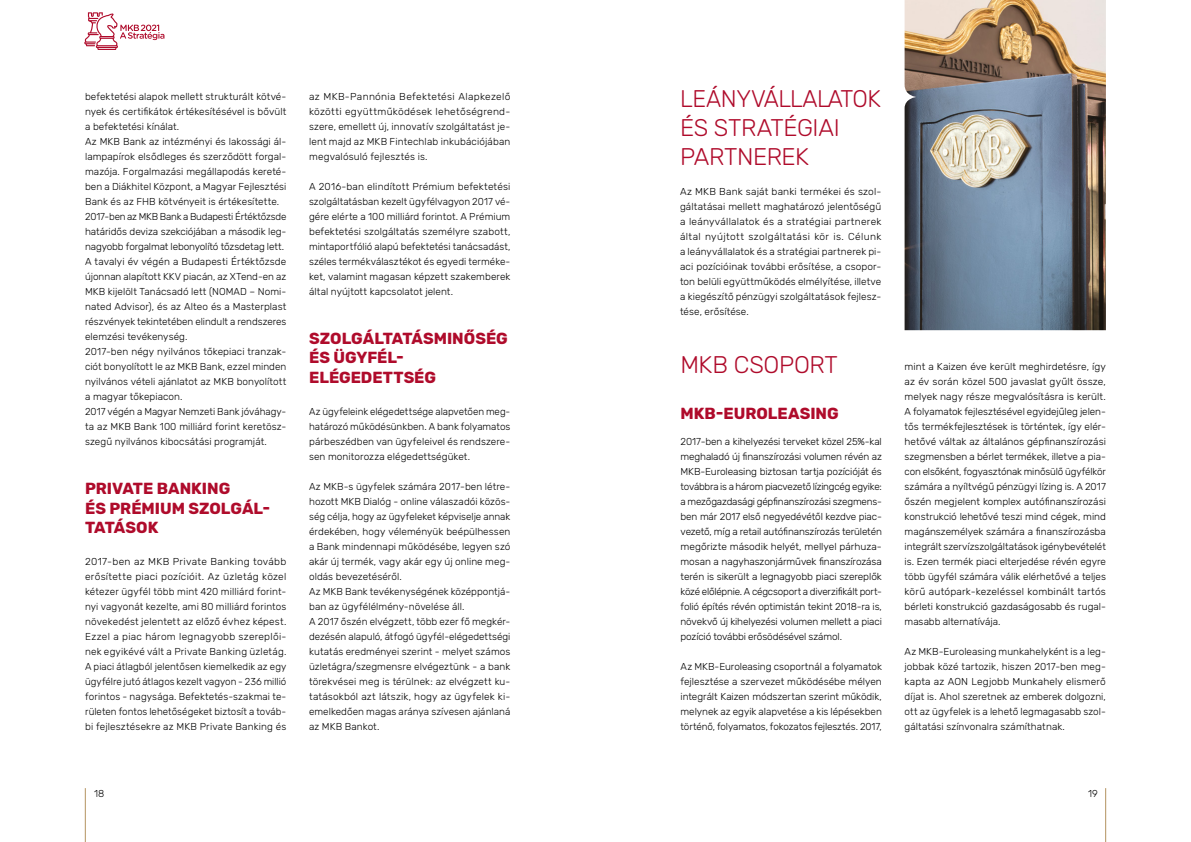
<style>
.page{position:relative;width:1191px;height:842px;background:#fff}
.page>*{position:absolute;margin:0;border:0;box-sizing:border-box;transform-origin:0 0}
.t1{font:300 24px/28.8px "Rubik";letter-spacing:-.02em;color:#af0b2b}
.t2{font:700 16px/19.2px "Rubik";color:#af0b2b}
.t3{font:300 10px/15px "Rubik";letter-spacing:.005em;color:#000;text-align:justify}
</style>
<div class="page">
<hr style="left:1105px;top:788px;width:1px;height:54px;background:#b49360">
<hr style="left:85px;top:788px;width:1px;height:54px;background:#b49360">
<svg style="left:84px;top:12px;width:80px;height:38px"></svg>
<img style="left:904px;top:0;width:202px;height:330px">
<p class="t3" style="left:85px;top:89px;width:203px;text-align:left">befektetési alapok mellett strukturált kötvé&shy;nyek és certifikátok értékesítésével is bővült a befektetési kínálat.<br>Az MKB Bank az intézményi és lakossági ál&shy;lampapírok elsődleges és szerződött forgal&shy;mazója. Forgalmazási megállapodás kereté&shy;ben a Diákhitel Központ, a Magyar Fejlesztési Bank és az FHB kötvényeit is értékesítette.<br>2017-ben az MKB Bank a Budapesti Értéktőzsde határidős deviza szekciójában a második leg&shy;nagyobb forgalmat lebonyolító tőzsdetag lett.<br>A tavalyi év végén a Budapesti Értéktőzsde újonnan alapított KKV piacán, az XTend-en az MKB kijelölt Tanácsadó lett (NOMAD – Nomi&shy;nated Advisor), és az Alteo és a Masterplast részvények tekintetében elindult a rendszeres elemzési tevékenység.<br>2017-ben négy nyilvános tőkepiaci tranzak&shy;ciót bonyolított le az MKB Bank, ezzel minden nyilvános vételi ajánlatot az MKB bonyolított a magyar tőkepiacon.<br>2017 végén a Magyar Nemzeti Bank jóváhagy&shy;ta az MKB Bank 100 milliárd forint keretös - szegű nyilvános kibocsátási programját.</p>
<h2 class="t2" style="left:85px;top:480px;width:187px">PRIVATE BANKING<br>ÉS PRÉMIUM SZOLGÁL-<br>TATÁSOK</h2>
<p class="t3" style="left:85px;top:554px;width:203px">2017-ben az MKB Private Banking tovább erősítette piaci pozícióit. Az üzletág közel kétezer ügyfél több mint 420 milliárd forint&shy;nyi vagyonát kezelte, ami 80 milliárd forintos növekedést jelentett az előző évhez képest.<br>Ezzel a piac három legnagyobb szereplői&shy;nek egyikévé vált a Private Banking üzletág.<br>A piaci átlagból jelentősen kiemelkedik az egy ügyfélre jutó átlagos kezelt vagyon - 236 millió forintos - nagysága. Befektetés-szakmai te&shy;rületen fontos lehetőségeket biztosít a továb&shy;bi fejlesztésekre az MKB Private Banking és</p>
<p class="t3" style="left:309px;top:89px;width:203px">az MKB-Pannónia Befektetési Alapkezelő közötti együttműködések lehetőségrend&shy;szere, emellett új, innovatív szolgáltatást je&shy;lent majd az MKB Fintechlab inkubációjában megvalósuló fejlesztés is.</p>
<p class="t3" style="left:309px;top:179px;width:203px">A 2016-ban elindított Prémium befektetési szolgáltatásban kezelt ügyfélvagyon 2017 vé&shy;gére elérte a 100 milliárd forintot. A Prémium befektetési szolgáltatás személyre szabott, mintaportfólió alapú befektetési tanácsadást, széles termékválasztékot és egyedi terméke&shy;ket, valamint magasan képzett szakemberek által nyújtott kapcsolatot jelent.</p>
<h2 class="t2" style="left:309px;top:330px;width:200px">SZOLGÁLTATÁSMINŐSÉG<br>ÉS ÜGYFÉL-<br>ELÉGEDETTSÉG</h2>
<p class="t3" style="left:309px;top:404px;width:203px">Az ügyfeleink elégedettsége alapvetően meg&shy;határozó működésünkben. A bank folyamatos párbeszédben van ügyfeleivel és rendszere&shy;sen monitorozza elégedettségüket.</p>
<p class="t3" style="left:309px;top:479px;width:203px;text-align:left">Az MKB-s ügyfelek számára 2017-ben létre&shy;hozott MKB Dialóg - online válaszadói közös&shy;ség célja, hogy az ügyfeleket képviselje annak érdekében, hogy véleményük beépülhessen a Bank mindennapi működésébe, legyen szó akár új termék, vagy akár egy új online meg&shy;oldás bevezetéséről.<br>Az MKB Bank tevékenységének középpontjá&shy;ban az ügyfélélmény-növelése áll.<br>A 2017 őszén elvégzett, több ezer fő megkér&shy;dezésén alapuló, átfogó ügyfél-elégedettségi kutatás eredményei szerint - melyet számos üzletágra/szegmensre elvégeztünk - a bank törekvései meg is térülnek: az elvégzett ku&shy;tatásokból azt látszik, hogy az ügyfelek ki&shy;emelkedően magas aránya szívesen ajánlaná az MKB Bankot.</p>
<h1 class="t1" style="left:680px;top:85px;width:202px">LEÁNYVÁLLALATOK<br>ÉS STRATÉGIAI<br>PARTNEREK</h1>
<p class="t3" style="left:680px;top:184px;width:203px">Az MKB Bank saját banki termékei és szol&shy;gáltatásai mellett maghatározó jelentőségű a leányvállalatok és a stratégiai partnerek által nyújtott szolgáltatási kör is. Célunk a leányvállalatok és a stratégiai partnerek pi&shy;aci pozícióinak további erősítése, a csopor&shy;ton belüli együttműködés elmélyítése, illetve a kiegészítő pénzügyi szolgáltatások fejlesz&shy;tése, erősítése.</p>
<h1 class="t1" style="left:680px;top:351px;width:159px">MKB CSOPORT</h1>
<h2 class="t2" style="left:680px;top:405px;width:160px">MKB-EUROLEASING</h2>
<p class="t3" style="left:680px;top:434px;width:203px">2017-ben a kihelyezési terveket közel 25%-kal meghaladó új finanszírozási volumen révén az MKB-Euroleasing biztosan tartja pozícióját és továbbra is a három piacvezető lízingcég egyike: a mezőgazdasági gépfinanszírozási szegmens&shy;ben már 2017 első negyedévétől kezdve piac&shy;vezető, míg a retail autófinanszírozás területén megőrizte második helyét, mellyel párhuza&shy;mosan a nagyhaszonjárművek finanszírozása terén is sikerült a legnagyobb piaci szereplők közé előlépnie. A cégcsoport a diverzifikált port&shy;folió építés révén optimistán tekint 2018-ra is, növekvő új kihelyezési volumen mellett a piaci pozíció további erősödésével számol.</p>
<p class="t3" style="left:680px;top:659px;width:203px">Az MKB-Euroleasing csoportnál a folyamatok fejlesztése a szervezet működésébe mélyen integrált Kaizen módszertan szerint működik, melynek az egyik alapvetése a kis lépésekben történő, folyamatos, fokozatos fejlesztés. 2017,</p>
<p class="t3" style="left:904px;top:359px;width:203px">mint a Kaizen éve került meghirdetésre, így az év során közel 500 javaslat gyűlt össze, melyek nagy része megvalósításra is került.<br>A folyamatok fejlesztésével egyidejűleg jelen&shy;tős termékfejlesztések is történtek, így elér&shy;hetővé váltak az általános gépfinanszírozási szegmensben a bérlet termékek, illetve a pia&shy;con elsőként, fogyasztónak minősülő ügyfélkör számára a nyíltvégű pénzügyi lízing is. A 2017 őszén megjelent komplex autófinanszírozási konstrukció lehetővé teszi mind cégek, mind magánszemélyek számára a finanszírozásba integrált szervízszolgáltatások igénybevételét is. Ezen termék piaci elterjedése révén egyre több ügyfél számára válik elérhetővé a teljes körű autópark-kezeléssel kombinált tartós bérleti konstrukció gazdaságosabb és rugal&shy;masabb alternatívája.</p>
<p class="t3" style="left:904px;top:644px;width:203px">Az MKB-Euroleasing munkahelyként is a leg&shy;jobbak közé tartozik, hiszen 2017-ben meg&shy;kapta az AON Legjobb Munkahely elismerő díjat is. Ahol szeretnek az emberek dolgozni, ott az ügyfelek is a lehető legmagasabb szol&shy;gáltatási színvonalra számíthatnak.</p>
<p class="t3" style="left:94px;top:787px;width:12px">18</p>
<p class="t3" style="left:1088px;top:787px;width:11px">19</p>
</div>
